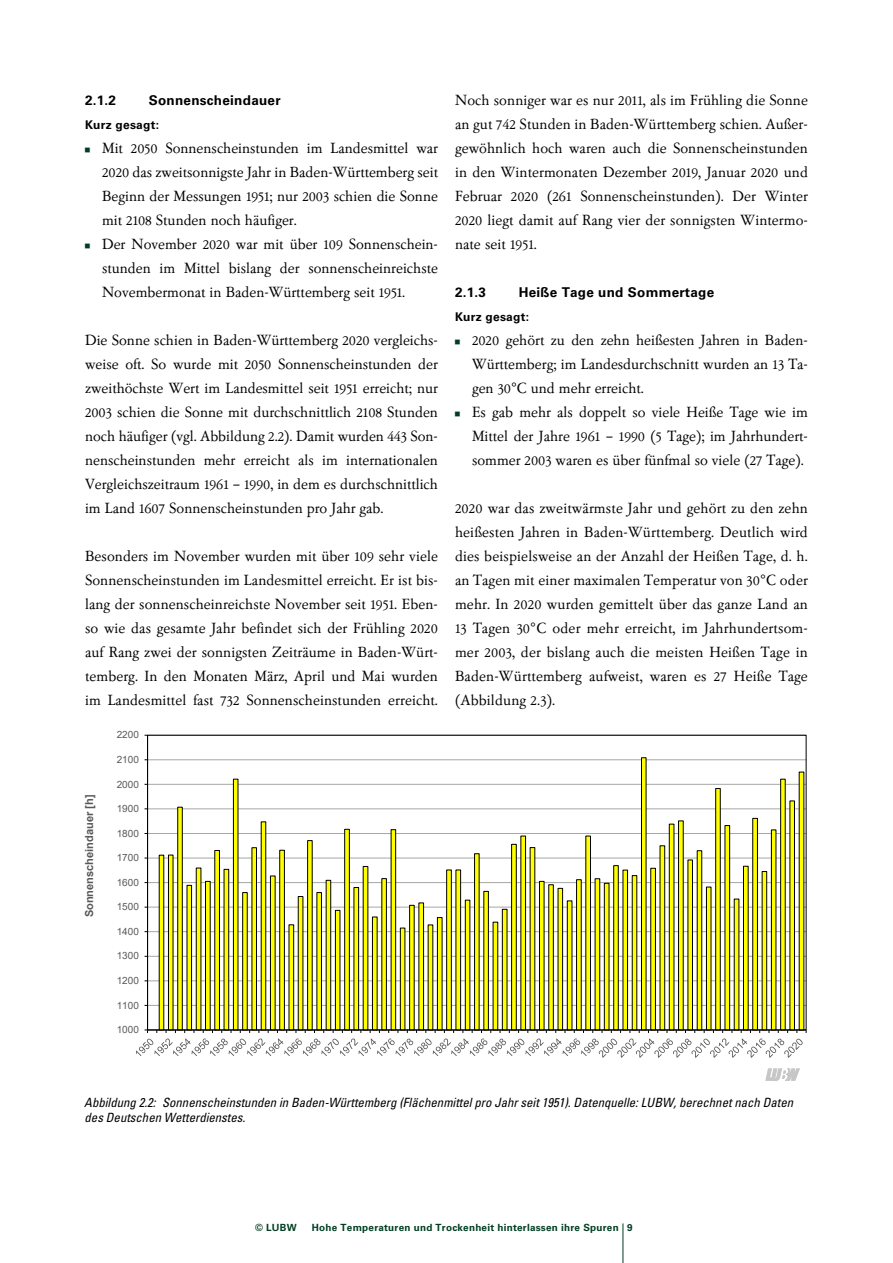
<style>
.page{position:relative;width:893px;height:1263px;background:#fff}
.page>*{position:absolute;margin:0;border:0;box-sizing:border-box;transform-origin:0 0}
.Fließtext{font:15.3px/24px "Garamontfor LUBWB";color:#000;text-align:justify}
.t1{font:700 13.5px "Universfor LUBW 65";letter-spacing:.02em;color:#000}
.t2{font:12.75px/15px "Universfor LUBW 57 Cn Obl";color:#000}
.H4ohneNum{font:700 12px "Universfor LUBW 65";letter-spacing:.02em;color:#000}
.t3{font:700 11.1px "Arial";color:#595959}
.t4{font:10.05px "Arial";color:#595959}
.t5{font:700 9.9px "Universfor LUBW 65";letter-spacing:.025em;color:#003e22}
.t6{font:9.9px "Arial";color:#595959}
.s1{font-size:9px;color:#003e22}
</style>
<div class="page">
<hr style="left:623px;top:1223px;width:1px;height:40px;background:#003e22">
<hr style="left:148px;top:1005px;width:658px;height:1px;background:#a6a6a6">
<hr style="left:148px;top:980px;width:658px;height:1px;background:#a6a6a6">
<hr style="left:148px;top:956px;width:658px;height:1px;background:#a6a6a6">
<hr style="left:148px;top:931px;width:658px;height:1px;background:#a6a6a6">
<hr style="left:148px;top:907px;width:658px;height:1px;background:#a6a6a6">
<hr style="left:148px;top:882px;width:658px;height:1px;background:#a6a6a6">
<hr style="left:148px;top:858px;width:658px;height:1px;background:#a6a6a6">
<hr style="left:148px;top:833px;width:658px;height:1px;background:#a6a6a6">
<hr style="left:148px;top:809px;width:658px;height:1px;background:#a6a6a6">
<hr style="left:148px;top:784px;width:658px;height:1px;background:#a6a6a6">
<hr style="left:148px;top:759px;width:658px;height:1px;background:#a6a6a6">
<svg style="left:159px;top:757px;width:645px;height:272px"></svg>
<hr style="left:147px;top:735px;width:1px;height:295px;background:#000">
<svg style="left:136px;top:1029px;width:671px;height:29px"></svg>
<svg style="left:766px;top:1069px;width:34px;height:12px"></svg>
<h3 class="t1" style="left:85px;top:92px;width:33px">2.1.2</h3>
<h3 class="t1" style="left:149px;top:92px;width:133px">Sonnenscheindauer</h3>
<h4 class="H4ohneNum" style="left:85px;top:117px;width:75px">Kurz gesagt:</h4>
<p class="Fließtext" style="left:102px;top:136px;width:337px;text-indent:-17px"><span class="s1">◼</span> Mit 2050 Sonnenscheinstunden im Landesmittel war 2020 das zweitsonnigste Jahr in Baden-Württemberg seit Beginn der Messungen 1951; nur 2003 schien die Sonne mit 2108 Stunden noch häufiger.</p>
<p class="Fließtext" style="left:102px;top:232px;width:337px;text-indent:-17px"><span class="s1">◼</span> Der November 2020 war mit über 109 Sonnenschein&shy;stunden im Mittel bislang der sonnenscheinreichste Novembermonat in Baden-Württemberg seit 1951.</p>
<p class="Fließtext" style="left:85px;top:328px;width:354px">Die Sonne schien in Baden-Württemberg 2020 vergleichs&shy;weise oft. So wurde mit 2050 Sonnenscheinstunden der zweithöchste Wert im Landesmittel seit 1951 erreicht; nur 2003 schien die Sonne mit durchschnittlich 2108 Stunden noch häufiger (vgl. Abbildung 2.2). Damit wurden 443 Son&shy;nenscheinstunden mehr erreicht als im internationalen Vergleichszeitraum 1961 – 1990, in dem es durchschnittlich im Land 1607 Sonnenscheinstunden pro Jahr gab.</p>
<p class="Fließtext" style="left:85px;top:544px;width:354px">Besonders im November wurden mit über 109 sehr viele Sonnenscheinstunden im Landesmittel erreicht. Er ist bis&shy;lang der sonnenscheinreichste November seit 1951. Eben&shy;so wie das gesamte Jahr befindet sich der Frühling 2020 auf Rang zwei der sonnigsten Zeiträume in Baden-Würt&shy;temberg. In den Monaten März, April und Mai wurden im Landesmittel fast 732 Sonnenscheinstunden erreicht.</p>
<p class="t6" style="left:117px;top:728px;width:24px">2200</p>
<p class="t4" style="left:117px;top:752px;width:24px">2100</p>
<p class="t3" style="left:81px;top:917px;width:124px;rotate:-90deg">Sonnenscheindauer [h]</p>
<p class="t6" style="left:117px;top:777px;width:24px">2000</p>
<p class="t6" style="left:117px;top:802px;width:24px">1900</p>
<p class="t4" style="left:117px;top:826px;width:24px">1800</p>
<p class="t6" style="left:117px;top:851px;width:24px">1700</p>
<p class="t6" style="left:117px;top:875px;width:24px">1600</p>
<p class="t4" style="left:117px;top:900px;width:24px">1500</p>
<p class="t6" style="left:117px;top:925px;width:24px">1400</p>
<p class="t6" style="left:117px;top:949px;width:24px">1300</p>
<p class="t4" style="left:117px;top:973px;width:24px">1200</p>
<p class="t6" style="left:117px;top:998px;width:24px">1100</p>
<p class="t6" style="left:117px;top:1023px;width:24px">1000</p>
<p class="Fließtext" style="left:455px;top:88px;width:354px">Noch sonniger war es nur 2011, als im Frühling die Sonne an gut 742 Stunden in Baden-Württemberg schien. Außer&shy;gewöhnlich hoch waren auch die Sonnenscheinstunden in den Wintermonaten Dezember 2019, Januar 2020 und Februar 2020 (261 Sonnenscheinstunden). Der Winter 2020 liegt damit auf Rang vier der sonnigsten Wintermo&shy;nate seit 1951.</p>
<h3 class="t1" style="left:455px;top:284px;width:33px">2.1.3</h3>
<h3 class="t1" style="left:519px;top:284px;width:197px">Heiße Tage und Sommertage</h3>
<h4 class="H4ohneNum" style="left:455px;top:309px;width:75px">Kurz gesagt:</h4>
<p class="Fließtext" style="left:472px;top:328px;width:337px;text-indent:-17px"><span class="s1">◼</span> 2020 gehört zu den zehn heißesten Jahren in Baden-Württemberg; im Landesdurchschnitt wurden an 13 Ta&shy;gen 30°C und mehr erreicht.</p>
<p class="Fließtext" style="left:472px;top:400px;width:337px;text-indent:-17px"><span class="s1">◼</span> Es gab mehr als doppelt so viele Heiße Tage wie im Mittel der Jahre 1961 – 1990 (5 Tage); im Jahrhundert&shy;sommer 2003 waren es über fünfmal so viele (27 Tage).</p>
<p class="Fließtext" style="left:455px;top:496px;width:354px">2020 war das zweitwärmste Jahr und gehört zu den zehn heißesten Jahren in Baden-Württemberg. Deutlich wird dies beispielsweise an der Anzahl der Heißen Tage, d. h. an Tagen mit einer maximalen Temperatur von 30°C oder mehr. In 2020 wurden gemittelt über das ganze Land an 13 Tagen 30°C oder mehr erreicht, im Jahrhundertsom&shy;mer 2003, der bislang auch die meisten Heißen Tage in Baden-Württemberg aufweist, waren es 27 Heiße Tage (Abbildung 2.3).</p>
<p class="t2" style="left:84px;top:1095px;width:710px">Abbildung 2.2: Sonnenscheinstunden in Baden-Württemberg (Flächenmittel pro Jahr seit 1951). Datenquelle: LUBW, berechnet nach Daten des Deutschen Wetterdienstes.</p>
<p class="t5" style="left:255px;top:1221px;width:43px">© LUBW</p>
<p class="t5" style="left:312px;top:1221px;width:322px">Hohe Temperaturen und Trockenheit hinterlassen ihre Spuren 9</p>
</div>
